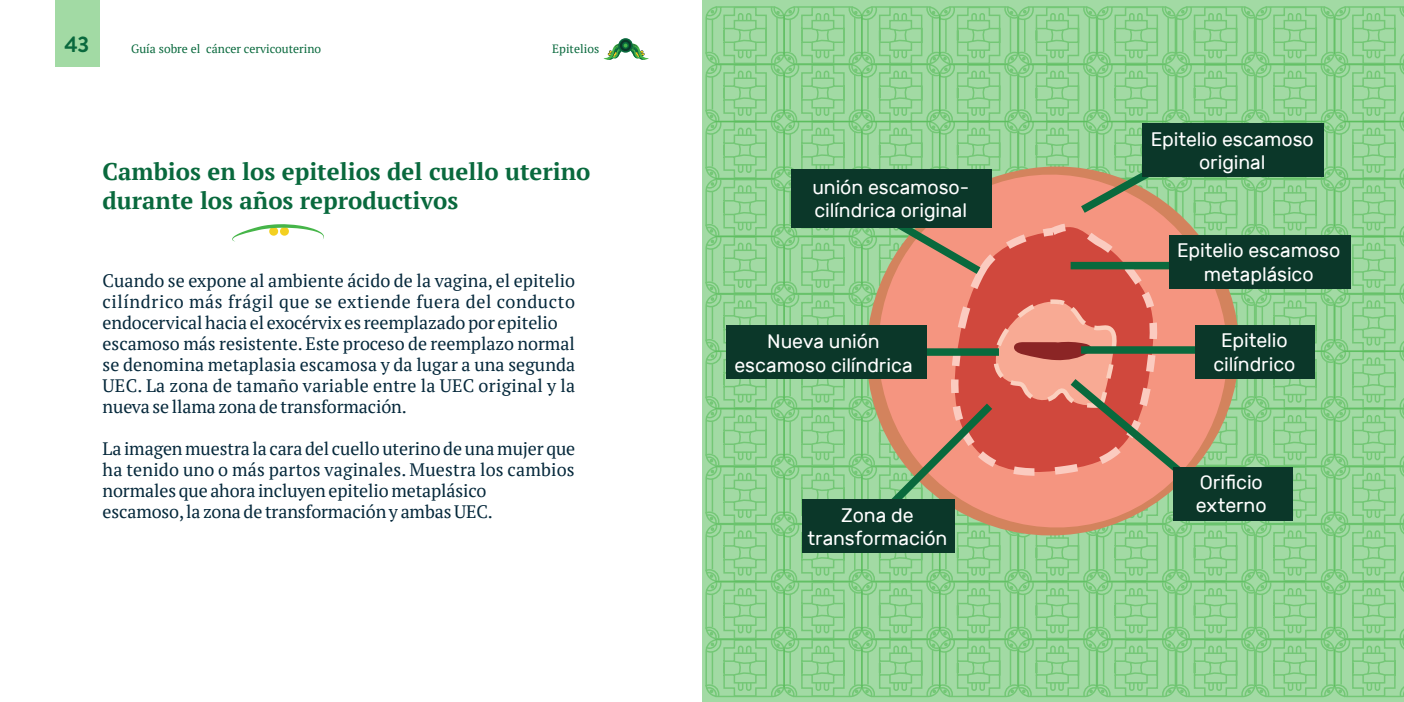
<style>
.page{position:relative;width:1404px;height:702px;background:#fff}
.page>*{position:absolute;margin:0;border:0;box-sizing:border-box;transform-origin:0 0}
.t1{font:700 24px "PT Serif";color:#09693d}
.t2{font:700 22.5px "Brandon Grotesque";color:#09693d}
.t3{font:19.5px/23.4px "Rubik";letter-spacing:-.005em;color:#fff}
.izqui{font:18px/21px "PT Serif";letter-spacing:-.005em;color:#05283b;text-align:justify}
.t4{font:12px "PT Serif";color:#09693d}
</style>
<div class="page">
<svg style="left:232px;top:224px;width:92px;height:18px"></svg>
<div style="left:55px;top:0;width:45px;height:66px;background:#a2daa4"></div>
<svg style="left:618px;top:38px;width:15px;height:15px"></svg>
<div style="left:620px;top:40px;width:11px;height:11px;border:2px solid #0b3729;border-radius:50%"></div>
<svg style="left:604px;top:43px;width:45px;height:17px"></svg>
<svg style="left:704px;top:5px;width:700px;height:694px;background:#a3bf8a"></svg>
<div style="left:791px;top:169px;width:201px;height:58px;background:#0b3729"></div>
<div style="left:1142px;top:123px;width:182px;height:54px;background:#0b3729"></div>
<div style="left:1170px;top:235px;width:181px;height:54px;background:#0b3729"></div>
<div style="left:1195px;top:325px;width:119px;height:54px;background:#0b3729"></div>
<div style="left:1173px;top:467px;width:119px;height:54px;background:#0b3729"></div>
<div style="left:802px;top:500px;width:153px;height:54px;background:#0b3729"></div>
<div style="left:726px;top:325px;width:201px;height:54px;background:#0b3729"></div>
<p class="t2" style="left:64px;top:28px;width:26px">43</p>
<p class="t4" style="left:131px;top:41px;width:192px">Guía sobre el cáncer cervicouterino</p>
<p class="t4" style="left:552px;top:41px;width:48px">Epitelios</p>
<p class="t1" style="left:103px;top:156px;width:489px">Cambios en los epitelios del cuello uterino</p>
<p class="t1" style="left:103px;top:184px;width:357px">durante los años reproductivos</p>
<p class="izqui" style="left:103px;top:270px;width:474px">Cuando se expone al ambiente ácido de la vagina, el epitelio cilíndrico más frágil que se extiende fuera del conducto endocervical hacia el exocérvix es reemplazado por epitelio</p>
<p class="izqui" style="left:103px;top:333px;width:474px">escamoso más resistente. Este proceso de reemplazo normal se denomina metaplasia escamosa y da lugar a una segunda UEC. La zona de tamaño variable entre la UEC original y la nueva se llama zona de transformación.</p>
<p class="izqui" style="left:103px;top:438px;width:474px">La imagen muestra la cara del cuello uterino de una mujer que ha tenido uno o más partos vaginales. Muestra los cambios normales que ahora incluyen epitelio metaplásico</p>
<p class="izqui" style="left:103px;top:501px;width:392px">escamoso, la zona de transformación y ambas UEC.</p>
<p class="t3" style="left:812px;top:176px;width:158px">unión escamoso&shy;cilíndrica original</p>
<p class="t3" style="left:767px;top:330px;width:114px">Nueva unión</p>
<p class="t3" style="left:734px;top:354px;width:180px">escamoso cilíndrica</p>
<p class="t3" style="left:841px;top:504px;width:74px">Zona de</p>
<p class="t3" style="left:807px;top:527px;width:142px">transformación</p>
<p class="t3" style="left:1151px;top:128px;width:165px">Epitelio escamoso</p>
<p class="t3" style="left:1199px;top:151px;width:68px">original</p>
<p class="t3" style="left:1177px;top:239px;width:165px">Epitelio escamoso</p>
<p class="t3" style="left:1204px;top:263px;width:111px">metaplásico</p>
<p class="t3" style="left:1221px;top:329px;width:68px">Epitelio</p>
<p class="t3" style="left:1213px;top:353px;width:84px">cilíndrico</p>
<p class="t3" style="left:1200px;top:471px;width:65px">Orificio</p>
<p class="t3" style="left:1196px;top:494px;width:72px">externo</p>
</div>
